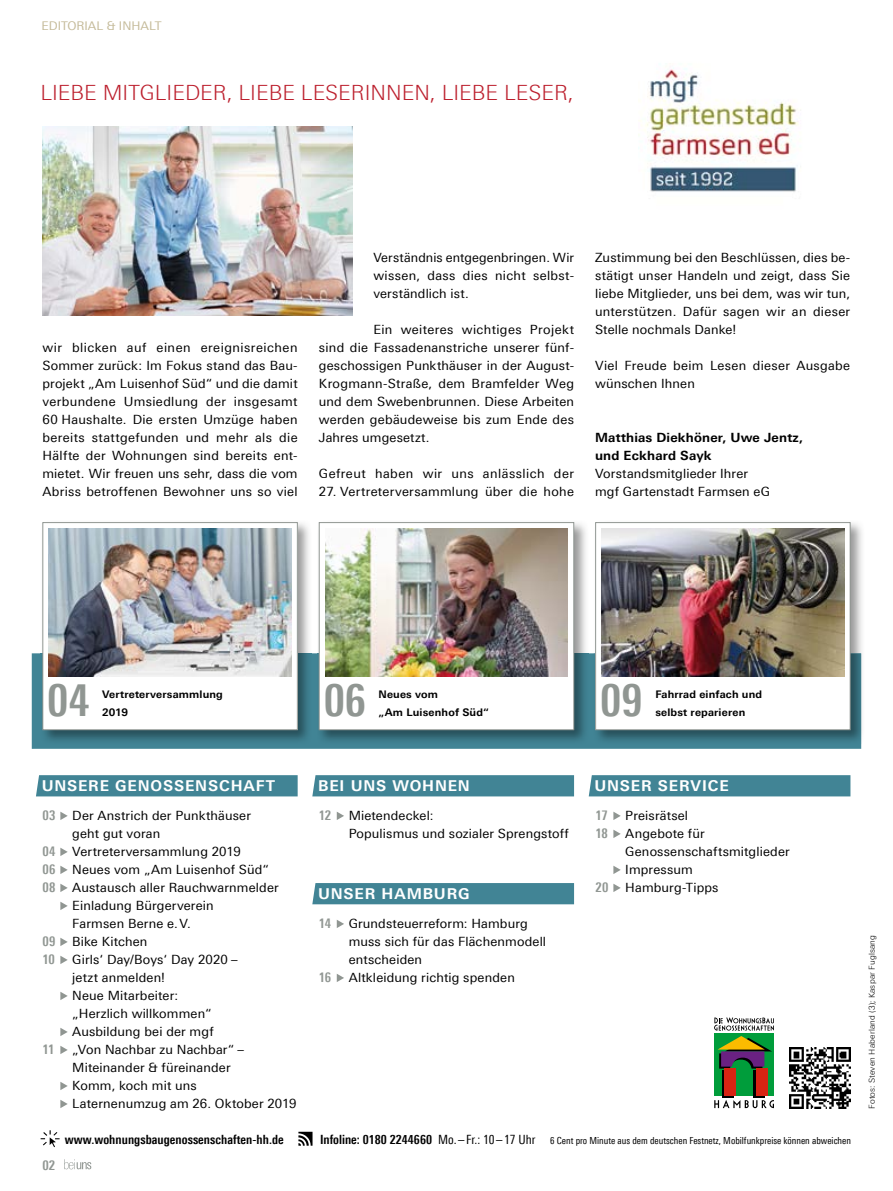
<style>
.page{position:relative;width:893px;height:1191px;background:#fff}
.page>*{position:absolute;margin:0;border:0;box-sizing:border-box;transform-origin:0 0}
.t1{font:700 45px "Linotype Univers 620 Cn";color:#909692}
.t2{font:300 21px "Linotype Univers 330";color:#bc1f2d}
.t3{font:700 15px "Linotype Univers 630";letter-spacing:.055em;color:#fff}
.t4{font:700 13.5px "Linotype Univers 620 Cn";letter-spacing:-.025em;color:#909692}
.t5{font:12.75px/18px "Linotype Univers 430";letter-spacing:.015em;color:#000}
.t6{font:700 12.75px/18px "Linotype Univers 630";letter-spacing:.015em;color:#000}
.t7{font:700 12.75px "Linotype Univers 620 Cn";letter-spacing:.005em;color:#000}
.t8{font:12.75px "Linotype Univers 430";letter-spacing:.035em;color:#000}
.t9{font:12px "Linotype Univers 430";color:#c5bb9a}
.t10{font:700 10.5px/18px "Linotype Univers 630";letter-spacing:.015em;color:#000}
.t11{font:9.75px "Linotype Univers 420 Cn";color:#000}
.t12{font:300 8.25px "Linotype Univers 330";letter-spacing:.02em;color:#000}
.s1{font-family:"Linotype Univers 620 Cn";font-weight:700;font-size:13.5px;color:#909692}
.s2{font-family:"Linotype Univers 620 Cn";font-weight:700;font-size:12.75px}
.s3{font-size:12.75px}
</style>
<div class="page">
<svg style="left:41px;top:1130px;width:19px;height:17px"></svg>
<svg style="left:298px;top:1131px;width:15px;height:14px"></svg>
<svg style="left:714px;top:1030px;width:60px;height:68px"></svg>
<div style="left:714px;top:1033px;width:60px;height:62px;background:#009d3b"></div>
<svg style="left:754px;top:1070px;width:11px;height:27px"></svg>
<svg style="left:722px;top:1070px;width:11px;height:27px"></svg>
<svg style="left:714px;top:1017px;width:60px;height:13px"></svg>
<svg style="left:718px;top:1036px;width:54px;height:32px"></svg>
<div style="left:724px;top:1068px;width:12px;height:27px;background:#d82413"></div>
<div style="left:756px;top:1068px;width:11px;height:27px;background:#d82413"></div>
<svg style="left:714px;top:1100px;width:60px;height:8px"></svg>
<img style="left:790px;top:1047px;width:60px;height:61px">
<img style="left:640px;top:68px;width:159px;height:124px">
<img style="left:43px;top:126px;width:309px;height:190px">
<svg style="left:60px;top:811px;width:8px;height:9px"></svg>
<svg style="left:60px;top:847px;width:8px;height:9px"></svg>
<svg style="left:60px;top:865px;width:8px;height:9px"></svg>
<svg style="left:60px;top:883px;width:8px;height:9px"></svg>
<svg style="left:60px;top:902px;width:8px;height:8px"></svg>
<svg style="left:60px;top:938px;width:8px;height:8px"></svg>
<svg style="left:60px;top:956px;width:8px;height:8px"></svg>
<svg style="left:60px;top:992px;width:8px;height:8px"></svg>
<svg style="left:60px;top:1028px;width:8px;height:8px"></svg>
<svg style="left:60px;top:1046px;width:8px;height:8px"></svg>
<svg style="left:60px;top:1082px;width:8px;height:8px"></svg>
<svg style="left:60px;top:1100px;width:8px;height:8px"></svg>
<div style="left:36px;top:775px;width:262px;height:21px;background:#418495"></div>
<svg style="left:32px;top:653px;width:829px;height:96px;background:#458797"></svg>
<img style="left:41px;top:522px;width:271px;height:222px">
<div style="left:43px;top:522px;width:254px;height:207px;background:#fff"></div>
<div style="left:43px;top:522px;width:255px;height:208px;border:1px solid #909692"></div>
<svg style="left:613px;top:811px;width:8px;height:9px"></svg>
<svg style="left:613px;top:829px;width:8px;height:9px"></svg>
<svg style="left:613px;top:865px;width:8px;height:9px"></svg>
<svg style="left:613px;top:883px;width:8px;height:9px"></svg>
<img style="left:49px;top:528px;width:242px;height:148px">
<img style="left:850px;top:522px;width:12px;height:222px">
<img style="left:593px;top:653px;width:268px;height:91px">
<div style="left:596px;top:522px;width:254px;height:207px;background:#fff"></div>
<div style="left:595px;top:522px;width:255px;height:208px;border:1px solid #909692"></div>
<img style="left:602px;top:528px;width:242px;height:148px">
<img style="left:317px;top:522px;width:271px;height:222px">
<div style="left:319px;top:522px;width:255px;height:207px;background:#fff"></div>
<div style="left:319px;top:522px;width:255px;height:208px;border:1px solid #909692"></div>
<img style="left:325px;top:528px;width:242px;height:148px">
<svg style="left:337px;top:920px;width:7px;height:8px"></svg>
<svg style="left:337px;top:974px;width:7px;height:8px"></svg>
<div style="left:312px;top:883px;width:262px;height:21px;background:#418495"></div>
<svg style="left:337px;top:812px;width:7px;height:8px"></svg>
<div style="left:312px;top:775px;width:262px;height:21px;background:#418495"></div>
<div style="left:589px;top:775px;width:261px;height:21px;background:#418495"></div>
<svg style="left:64px;top:1159px;width:27px;height:10px"></svg>
<p class="t9" style="left:41px;top:19px;width:122px">EDITORIAL &amp; INHALT</p>
<h2 class="t2" style="left:40px;top:80px;width:535px">LIEBE MITGLIEDER, LIEBE LESERINNEN, LIEBE LESER,</h2>
<p class="t5" style="left:43px;top:338px;width:257px;text-align:justify">wir blicken auf einen ereignisreichen Sommer zurück: Im Fokus stand das Bau&shy;projekt „Am Luisenhof Süd“ und die damit verbundene Umsiedlung der insgesamt 60 Haushalte. Die ersten Umzüge haben bereits stattgefunden und mehr als die Hälfte der Wohnungen sind bereits ent&shy;mietet. Wir freuen uns sehr, dass die vom Abriss betroffenen Bewohner uns so viel</p>
<p class="t5" style="left:373px;top:248px;width:202px;text-align:justify">Verständnis entgegenbringen. Wir wissen, dass dies nicht selbst&shy;verständlich ist.</p>
<p class="t5" style="left:319px;top:320px;width:257px;text-align:justify;text-indent:54px">Ein weiteres wichtiges Projekt sind die Fassadenanstriche unserer fünf&shy;geschossigen Punkthäuser in der August-Krogmann-Straße, dem Bramfelder Weg und dem Swebenbrunnen. Diese Arbeiten werden gebäudeweise bis zum Ende des Jahres umgesetzt.</p>
<p class="t8" style="left:319px;top:466px;width:257px">Gefreut haben wir uns anlässlich der</p>
<p class="t5" style="left:319px;top:482px;width:257px">27. Vertreterversammlung über die hohe</p>
<p class="t5" style="left:595px;top:248px;width:257px;text-align:justify">Zustimmung bei den Beschlüssen, dies be&shy;stätigt unser Handeln und zeigt, dass Sie liebe Mitglieder, uns bei dem, was wir tun, unterstützen. Dafür sagen wir an dieser Stelle nochmals Danke!</p>
<p class="t5" style="left:595px;top:356px;width:257px">Viel Freude beim Lesen dieser Ausgabe wünschen Ihnen</p>
<p class="t6" style="left:595px;top:428px;width:209px">Matthias Diekhöner, Uwe Jentz, und Eckhard Sayk</p>
<p class="t5" style="left:595px;top:464px;width:177px">Vorstandsmitglieder Ihrer mgf Gartenstadt Farmsen eG</p>
<h1 class="t1" style="left:47px;top:673px;width:44px">04</h1>
<p class="t10" style="left:102px;top:685px;width:122px">Vertreterversammlung<br>2019</p>
<h1 class="t1" style="left:324px;top:673px;width:44px">06</h1>
<p class="t10" style="left:378px;top:685px;width:112px">Neues vom<br>„Am Luisenhof Süd“</p>
<h1 class="t1" style="left:600px;top:673px;width:44px">09</h1>
<p class="t10" style="left:655px;top:685px;width:108px">Fahrrad einfach und</p>
<p class="t10" style="left:655px;top:703px;width:91px">selbst reparieren</p>
<p class="t3" style="left:42px;top:777px;width:235px">UNSERE GENOSSENSCHAFT</p>
<p class="t4" style="left:43px;top:807px;width:15px">03</p>
<p class="t5" style="left:72px;top:806px;width:180px">Der Anstrich der Punkthäuser</p>
<p class="t5" style="left:72px;top:824px;width:89px">geht gut voran</p>
<p class="t5" style="left:43px;top:842px;width:200px"><span class="s1">04</span> Vertreterversammlung 2019</p>
<p class="t5" style="left:43px;top:860px;width:228px"><span class="s1">06</span> Neues vom „Am Luisenhof Süd“</p>
<p class="t5" style="left:43px;top:878px;width:238px"><span class="s1">08</span> Austausch aller Rauchwarnmelder</p>
<p class="t5" style="left:72px;top:896px;width:143px">Einladung Bürgerverein</p>
<p class="t5" style="left:72px;top:914px;width:120px">Farmsen Berne e.V.</p>
<p class="t5" style="left:43px;top:932px;width:107px"><span class="s1">09</span> Bike Kitchen</p>
<p class="t4" style="left:43px;top:951px;width:14px">10</p>
<p class="t5" style="left:72px;top:950px;width:167px">Girls‘ Day/Boys‘ Day 2020 – jetzt anmelden!<br>Neue Mitarbeiter:<br>„Herzlich willkommen“<br>Ausbildung bei der mgf</p>
<p class="t4" style="left:43px;top:1041px;width:14px">11</p>
<p class="t5" style="left:72px;top:1040px;width:226px">„Von Nachbar zu Nachbar“ –<br>Miteinander &amp; füreinander<br>Komm, koch mit uns<br>Laternenumzug am 26. Oktober 2019</p>
<p class="t3" style="left:318px;top:777px;width:153px">BEI UNS WOHNEN</p>
<p class="t3" style="left:594px;top:777px;width:136px">UNSER SERVICE</p>
<p class="t4" style="left:319px;top:807px;width:14px">12</p>
<p class="t5" style="left:349px;top:806px;width:222px">Mietendeckel:<br>Populismus und sozialer Sprengstoff</p>
<p class="t3" style="left:318px;top:884px;width:153px">UNSER HAMBURG</p>
<p class="t4" style="left:319px;top:915px;width:14px">14</p>
<p class="t5" style="left:349px;top:914px;width:199px">Grundsteuerreform: Hamburg muss sich für das Flächenmodell entscheiden</p>
<p class="t4" style="left:319px;top:969px;width:14px">16</p>
<p class="t5" style="left:349px;top:968px;width:168px">Altkleidung richtig spenden</p>
<p class="t4" style="left:596px;top:807px;width:14px">17</p>
<p class="t5" style="left:625px;top:806px;width:64px">Preisrätsel</p>
<p class="t4" style="left:596px;top:825px;width:14px">18</p>
<p class="t5" style="left:625px;top:824px;width:81px">Angebote für</p>
<p class="t5" style="left:625px;top:842px;width:166px">Genossenschaftsmitglieder</p>
<p class="t5" style="left:625px;top:860px;width:69px">Impressum</p>
<p class="t5" style="left:596px;top:878px;width:125px"><span class="s1">20</span> Hamburg-Tipps</p>
<p class="t4" style="left:43px;top:1156px;width:14px">02</p>
<p class="t7" style="left:65px;top:1132px;width:220px">www.wohnungsbaugenossenschaften-hh.de</p>
<p class="t11" style="left:320px;top:1135px;width:533px"><span class="s2">Infoline: 0180 2244660</span> <span class="s3">Mo. – Fr.: 10 – 17 Uhr</span> 6 Cent pro Minute aus dem deutschen Festnetz, Mobilfunkpreise können abweichen</p>
<p class="t12" style="left:867px;top:1109px;width:176px;rotate:-90deg">Fotos: Steven Haberland (3); Kaspar Fuglsang</p>
</div>
